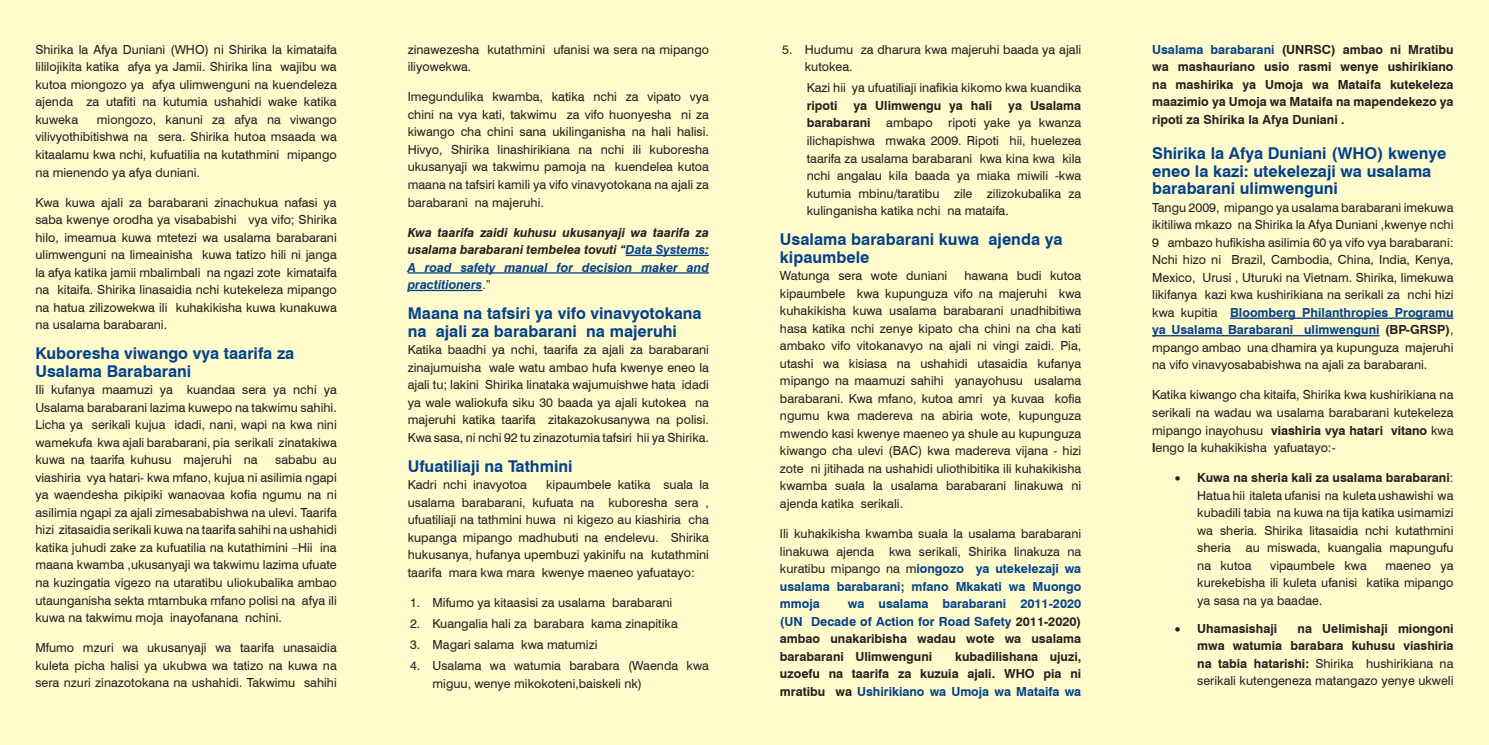
<style>
.page{position:relative;width:1489px;height:745px;background:#fff}
.page>*{position:absolute;margin:0;border:0;box-sizing:border-box;transform-origin:0 0}
.t1{font:700 16.25px/17.5px "Swiss 721 BT";color:#03428b}
.t2{font:12.5px/17.5px "Swiss 721 BT";color:#231f20;text-align:justify}
.t3{font:700 12.5px/17.5px "Swiss 721 BT";color:#231f20;text-align:justify}
.t4{font:italic 700 12.5px/17.5px "Swiss 721 BT";color:#231f20;text-align:justify}
.s1{color:#03428b}
.s2{font-weight:400;font-style:normal}
.s3{font-weight:700}
.s4{font-weight:700;color:#03428b}
.s5{font-weight:400}
</style>
<div class="page">
<div style="left:0;top:0;width:1488px;height:744px;background:#fffbcc"></div>
<hr style="left:625px;top:254px;width:84px;height:2px;background:#03428b">
<hr style="left:407px;top:272px;width:302px;height:1px;background:#03428b">
<hr style="left:407px;top:289px;width:75px;height:2px;background:#03428b">
<hr style="left:1230px;top:317px;width:223px;height:2px;background:#03428b">
<hr style="left:1152px;top:335px;width:227px;height:1px;background:#03428b">
<p class="t2" style="left:35px;top:40px;width:303px">Shirika la Afya Duniani (WHO) ni Shirika la kimataifa lililojikita katika afya ya Jamii. Shirika lina wajibu wa kutoa miongozo ya afya ulimwenguni na kuendeleza ajenda za utafiti na kutumia ushahidi wake katika kuweka</p>
<p class="t2" style="left:35px;top:110px;width:303px;text-indent:61px">miongozo, kanuni za afya na viwango vilivyothibitishwa na sera. Shirika hutoa msaada wa kitaalamu kwa nchi, kufuatilia na kutathmini mipango na mienendo ya afya duniani.</p>
<p class="t2" style="left:35px;top:193px;width:303px">Kwa kuwa ajali za barabarani zinachukua nafasi ya saba kwenye orodha ya visababishi vya vifo; Shirika hilo, imeamua kuwa mtetezi wa usalama barabarani ulimwenguni na limeainisha kuwa tatizo hili ni janga la afya katika jamii mbalimbali na ngazi zote kimataifa na kitaifa. Shirika linasaidia nchi kutekeleza mipango na hatua zilizowekwa ili kuhakikisha kuwa kunakuwa na usalama barabarani.</p>
<h1 class="t1" style="left:35px;top:344px;width:260px">Kuboresha viwango vya taarifa za<br>Usalama Barabarani</h1>
<p class="t2" style="left:35px;top:380px;width:303px">Ili kufanya maamuzi ya kuandaa sera ya nchi ya Usalama barabarani lazima kuwepo na takwimu sahihi.<br>Licha ya serikali kujua idadi, nani, wapi na kwa nini wamekufa kwa ajali barabarani, pia serikali zinatakiwa kuwa na taarifa kuhusu majeruhi na</p>
<p class="t2" style="left:35px;top:450px;width:303px;text-indent:240px">sababu au viashiria vya hatari- kwa mfano, kujua ni asilimia ngapi ya waendesha pikipiki wanaovaa kofia ngumu na ni asilimia ngapi za ajali zimesababishwa na ulevi. Taarifa hizi zitasaidia serikali kuwa na taarifa sahihi na ushahidi katika juhudi zake za kufuatilia na kutathimini –Hii ina maana kwamba ,ukusanyaji wa takwimu lazima ufuate na kuzingatia vigezo na utaratibu uliokubalika ambao utaunganisha sekta mtambuka mfano polisi na afya ili kuwa na takwimu moja inayofanana nchini.</p>
<p class="t2" style="left:35px;top:638px;width:303px">Mfumo mzuri wa ukusanyaji wa taarifa unasaidia kuleta picha halisi ya ukubwa wa tatizo na kuwa na sera nzuri zinazotokana na ushahidi. Takwimu sahihi</p>
<p class="t2" style="left:407px;top:40px;width:303px">zinawezesha kutathmini ufanisi wa sera na mipango iliyowekwa.</p>
<p class="t2" style="left:407px;top:88px;width:303px">Imegundulika kwamba, katika nchi za vipato vya chini na vya kati, takwimu za vifo huonyesha ni za kiwango cha chini sana ukilinganisha na hali halisi.<br>Hivyo, Shirika linashirikiana na nchi ili kuboresha ukusanyaji wa takwimu pamoja na kuendelea kutoa maana na tafsiri kamili ya vifo vinavyotokana na ajali za barabarani na majeruhi.</p>
<p class="t4" style="left:407px;top:223px;width:303px">Kwa taarifa zaidi kuhusu ukusanyaji wa taarifa za usalama barabarani tembelea tovuti “<span class="s1">Data Systems:<br>A road safety manual for decision maker and practitioners</span><span class="s2">.”</span></p>
<h1 class="t1" style="left:407px;top:304px;width:295px">Maana na tafsiri ya vifo vinavyotokana na ajali za barabarani na majeruhi</h1>
<p class="t2" style="left:407px;top:340px;width:303px">Katika baadhi ya nchi, taarifa za ajali za barabarani zinajumuisha wale watu ambao hufa kwenye eneo la ajali tu; lakini Shirika linataka wajumuishwe hata idadi ya wale waliokufa siku 30 baada ya ajali kutokea na majeruhi katika taarifa zitakazokusanywa na polisi.<br>Kwa sasa, ni nchi 92 tu zinazotumia tafsiri hii ya Shirika.</p>
<h1 class="t1" style="left:407px;top:457px;width:166px">Ufuatiliaji na Tathmini</h1>
<p class="t2" style="left:407px;top:475px;width:121px">Kadri nchi inavyotoa</p>
<p class="t2" style="left:407px;top:475px;width:303px;text-indent:138px">kipaumbele katika suala la usalama barabarani, kufuata na kuboresha sera , ufuatiliaji na tathmini huwa ni kigezo au kiashiria cha kupanga mipango madhubuti na endelevu. Shirika hukusanya, hufanya upembuzi yakinifu na kutathmini taarifa mara kwa mara kwenye maeneo yafuatayo:</p>
<p class="t2" style="left:410px;top:593px;width:264px">1. Mifumo ya kitaasisi za usalama barabarani</p>
<p class="t2" style="left:410px;top:614px;width:269px">2. Kuangalia hali za barabara kama zinapitika</p>
<p class="t2" style="left:410px;top:635px;width:189px">3. Magari salama kwa matumizi</p>
<p class="t2" style="left:432px;top:656px;width:278px;text-indent:-22px">4. Usalama wa watumia barabara (Waenda kwa miguu, wenye mikokoteni,baiskeli nk)</p>
<p class="t2" style="left:804px;top:40px;width:278px;text-indent:-22px">5. Hudumu za dharura kwa majeruhi baada ya ajali kutokea.</p>
<p class="t2" style="left:806px;top:79px;width:276px">Kazi hii ya ufuatiliaji inafikia kikomo kwa kuandika</p>
<p class="t3" style="left:806px;top:97px;width:32px">ripoti</p>
<p class="t3" style="left:853px;top:97px;width:140px">ya Ulimwengu ya hali</p>
<p class="t2" style="left:806px;top:97px;width:276px;text-indent:201px"><span class="s3">ya Usalama barabarani</span> ambapo ripoti yake ya kwanza ilichapishwa mwaka 2009. Ripoti hii, huelezea taarifa za usalama barabarani kwa kina kwa kila nchi angalau kila baada ya miaka miwili -kwa kutumia mbinu/taratibu zile zilizokubalika za kulinganisha katika nchi na mataifa.</p>
<h1 class="t1" style="left:780px;top:230px;width:284px">Usalama barabarani kuwa ajenda ya kipaumbele</h1>
<p class="t2" style="left:780px;top:267px;width:169px">Watunga sera wote duniani</p>
<p class="t2" style="left:780px;top:267px;width:303px;text-indent:184px">hawana budi kutoa kipaumbele kwa kupunguza vifo na majeruhi kwa kuhakikisha kuwa usalama barabarani unadhibitiwa hasa katika nchi zenye kipato cha chini na cha kati ambako vifo vitokanavyo na ajali ni vingi zaidi. Pia, utashi wa kisiasa na ushahidi utasaidia kufanya mipango na maamuzi sahihi yanayohusu usalama barabarani. Kwa mfano, kutoa amri ya kuvaa kofia ngumu kwa madereva na abiria wote, kupunguza mwendo kasi kwenye maeneo ya shule au kupunguza kiwango cha ulevi (BAC) kwa madereva vijana - hizi zote ni jitihada na ushahidi uliothibitika ili kuhakikisha kwamba suala la usalama barabarani linakuwa ni ajenda katika serikali.</p>
<p class="t2" style="left:780px;top:524px;width:303px">Ili kuhakikisha kwamba suala la usalama barabarani linakuwa ajenda kwa serikali, Shirika linakuza na kuratibu mipango na m<span class="s4">iongozo ya utekelezaji wa usalama barabarani; mfano Mkakati wa Muongo mmoja</span></p>
<p class="t3" style="left:780px;top:594px;width:303px;text-indent:68px"><span class="s1">wa usalama barabarani 2011-2020 (UN Decade of Action for Road Safety</span> 2011-2020) ambao unakaribisha wadau wote wa usalama barabarani Ulimwenguni</p>
<p class="t3" style="left:780px;top:647px;width:303px;text-indent:175px">kubadilishana ujuzi, uzoefu na taarifa za kuzuia ajali. WHO pia ni mratibu wa <span class="s1">Ushirikiano wa Umoja wa Mataifa wa</span></p>
<p class="t3" style="left:1152px;top:40px;width:303px"><span class="s1">Usalama barabarani</span> (UNRSC) ambao ni Mratibu wa mashauriano usio rasmi wenye ushirikiano na mashirika ya Umoja wa Mataifa kutekeleza maazimio ya Umoja wa Mataifa na mapendekezo ya ripoti za Shirika la Afya Duniani .</p>
<h1 class="t1" style="left:1152px;top:144px;width:296px">Shirika la Afya Duniani (WHO) kwenye eneo la kazi: utekelezaji wa usalama barabarani ulimwenguni</h1>
<p class="t2" style="left:1152px;top:198px;width:303px">Tangu 2009, mipango ya usalama barabarani imekuwa ikitiliwa mkazo na Shirika la Afya Duniani ,kwenye nchi 9 ambazo hufikisha asilimia 60 ya vifo vya barabarani:<br>Nchi hizo ni Brazil, Cambodia, China, India, Kenya, Mexico, Urusi , Uturuki na Vietnam. Shirika, limekuwa likifanya kazi kwa kushirikiana na serikali za nchi hizi kwa kupitia <span class="s4">Bloomberg Philanthropies Programu ya Usalama Barabarani ulimwenguni</span> <span class="s3">(BP-GRSP)</span>, mpango ambao una dhamira ya kupunguza majeruhi na vifo vinavyosababishwa na ajali za barabarani.</p>
<p class="t2" style="left:1152px;top:386px;width:303px">Katika kiwango cha kitaifa, Shirika kwa kushirikiana na serikali na wadau wa usalama barabarani kutekeleza mipango inayohusu <span class="s3">viashiria vya hatari vitano</span> kwa <span class="s3">l</span>engo la kuhakikisha yafuatayo:-</p>
<p class="t2" style="left:1197px;top:468px;width:258px;text-indent:-22px">• <span class="s3">Kuwa na sheria kali za usalama barabarani</span>:<br>Hatua hii italeta ufanisi na kuleta ushawishi wa kubadili tabia na kuwa na tija katika usimamizi wa sheria. Shirika litasaidia nchi kutathmini sheria au miswada, kuangalia mapungufu na kutoa</p>
<p class="t2" style="left:1270px;top:556px;width:98px">vipaumbele kwa</p>
<p class="t2" style="left:1197px;top:556px;width:258px;text-indent:188px">maeneo ya kurekebisha ili kuleta ufanisi katika mipango ya sasa na ya baadae.</p>
<p class="t3" style="left:1174px;top:619px;width:104px">• Uhamasishaji</p>
<p class="t3" style="left:1197px;top:619px;width:258px;text-indent:100px">na Uelimishaji miongoni mwa watumia barabara kuhusu viashiria na tabia hatarishi: <span class="s5">Shirika hushirikiana na serikali kutengeneza matangazo yenye ukweli</span></p>
</div>
